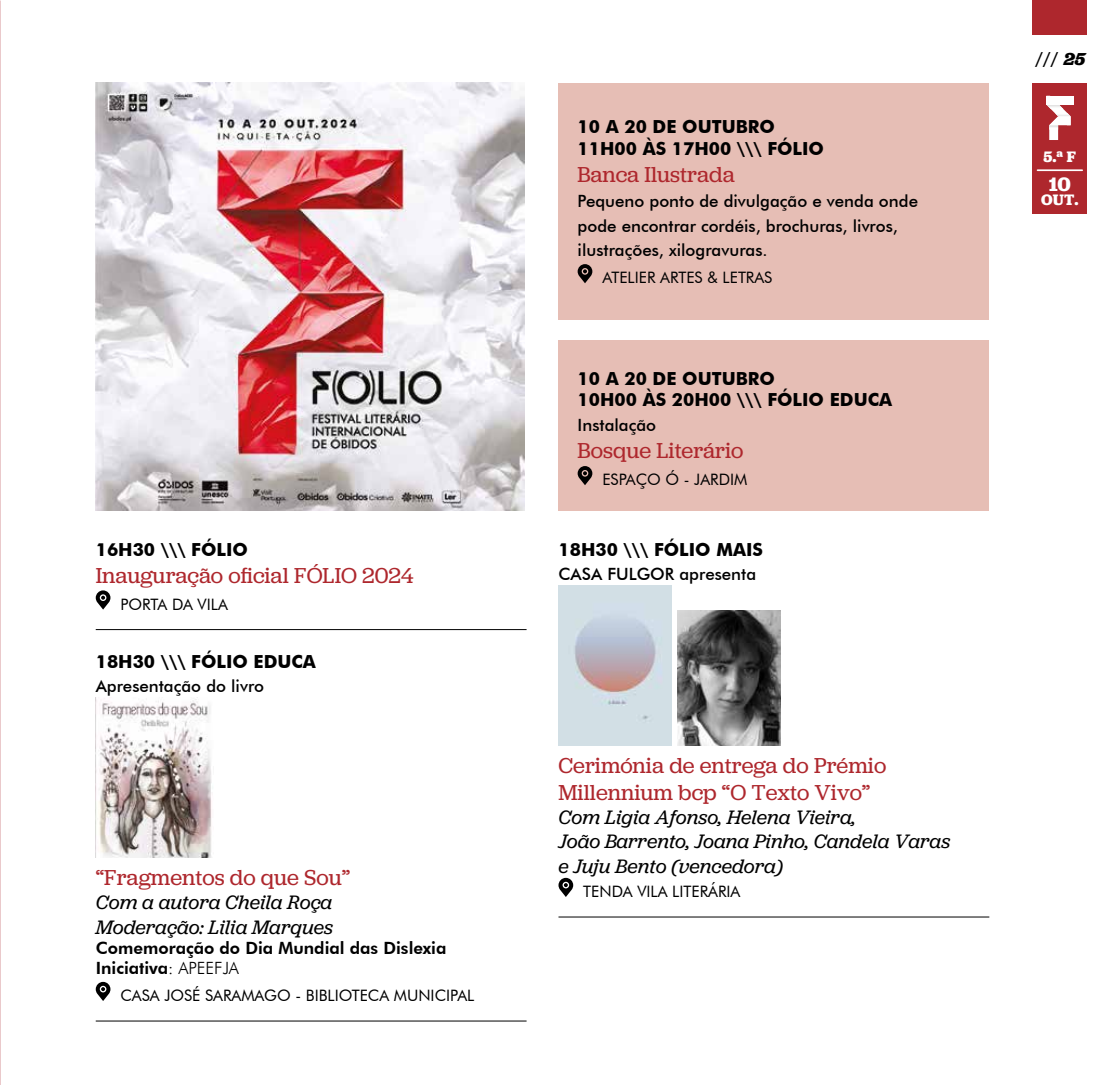
<style>
.page{position:relative;width:1117px;height:1085px;background:#fff}
.page>*{position:absolute;margin:0;border:0;box-sizing:border-box;transform-origin:0 0}
.t1{font:22.5px/27px "Jubilat";color:#ae272d}
.t2{font:italic 20.25px/24.3px "Jubilat";color:#000}
.t3{font:700 20.25px "Jubilat";color:#fff}
.t4{font:700 18px/21.6px "Futura BT";color:#000}
.t5{font:500 18px "Futura BT";color:#000}
.t6{font:500 16.88px/24.8px "Futura BT";color:#000}
.t7{font:800 16.88px/20.2px "Futura BT";color:#000}
.t8{font:15.75px "Futura BT";color:#000}
.t9{font:700 15.75px "Jubilat";color:#fff}
.s1{font-weight:300}
.s2{font-family:"Jubilat";font-weight:700;font-style:italic}
</style>
<div class="page">
<img style="left:0;top:0;width:1px;height:1084px">
<div style="left:1032px;top:83px;width:54px;height:130px;background:#ae272d"></div>
<div style="left:1046px;top:96px;width:27px;height:9px;background:#fff"></div>
<svg style="left:1047px;top:105px;width:23px;height:35px"></svg>
<hr style="left:1037px;top:169px;width:44px;height:2px;background:#fff">
<div style="left:1032px;top:0;width:54px;height:34px;background:#ae272d"></div>
<svg style="left:96px;top:590px;width:14px;height:19px"></svg>
<hr style="left:96px;top:629px;width:430px;height:1px;background:#000">
<img style="left:96px;top:697px;width:116px;height:160px">
<svg style="left:96px;top:981px;width:14px;height:19px"></svg>
<hr style="left:96px;top:1020px;width:430px;height:1px;background:#000">
<img style="left:558px;top:585px;width:113px;height:160px">
<img style="left:677px;top:610px;width:102px;height:135px">
<svg style="left:558px;top:877px;width:15px;height:19px"></svg>
<hr style="left:558px;top:916px;width:431px;height:1px;background:#000">
<img style="left:96px;top:83px;width:428px;height:427px">
<div style="left:558px;top:83px;width:431px;height:236px;background:#e6beb5"></div>
<svg style="left:577px;top:264px;width:15px;height:19px"></svg>
<div style="left:558px;top:340px;width:431px;height:170px;background:#e6beb5"></div>
<svg style="left:577px;top:466px;width:15px;height:19px"></svg>
<p class="t4" style="left:96px;top:538px;width:154px">16H30 \\\ FÓLIO</p>
<h1 class="t1" style="left:96px;top:561px;width:319px">Inauguração oficial FÓLIO 2024</h1>
<p class="t8" style="left:120px;top:594px;width:109px">PORTA DA VILA</p>
<p class="t4" style="left:96px;top:650px;width:222px">18H30 \\\ FÓLIO EDUCA</p>
<p class="t6" style="left:96px;top:673px;width:170px">Apresentação do livro</p>
<h1 class="t1" style="left:96px;top:863px;width:256px">“Fragmentos do que Sou”</h1>
<p class="t2" style="left:96px;top:889px;width:239px">Com a autora Cheila Roça<br>Moderação: Lilia Marques</p>
<p class="t7" style="left:96px;top:937px;width:352px">Comemoração do Dia Mundial das Dislexia<br>Iniciativa<span class="s1">: APEEFJA</span></p>
<p class="t8" style="left:120px;top:985px;width:355px">CASA JOSÉ SARAMAGO - BIBLIOTECA MUNICIPAL</p>
<p class="t4" style="left:577px;top:116px;width:248px">10 A 20 DE OUTUBRO<br>11H00 ÀS 17H00 \\\ FÓLIO</p>
<h1 class="t1" style="left:577px;top:160px;width:159px">Banca Ilustrada</h1>
<p class="t6" style="left:577px;top:188px;width:342px">Pequeno ponto de divulgação e venda onde pode encontrar cordéis, brochuras, livros, ilustrações, xilogravuras.</p>
<p class="t8" style="left:602px;top:268px;width:171px">ATELIER ARTES &amp; LETRAS</p>
<p class="t4" style="left:577px;top:367px;width:316px">10 A 20 DE OUTUBRO<br>10H00 ÀS 20H00 \\\ FÓLIO EDUCA</p>
<p class="t6" style="left:577px;top:412px;width:80px">Instalação</p>
<h1 class="t1" style="left:577px;top:436px;width:167px">Bosque Literário</h1>
<p class="t8" style="left:602px;top:470px;width:146px">ESPAÇO Ó - JARDIM</p>
<p class="t4" style="left:558px;top:538px;width:206px">18H30 \\\ FÓLIO MAIS</p>
<p class="t6" style="left:558px;top:561px;width:199px">CASA FULGOR apresenta</p>
<h1 class="t1" style="left:558px;top:751px;width:329px">Cerimónia de entrega do Prémio<br>Millennium bcp “O Texto Vivo”</h1>
<p class="t2" style="left:558px;top:804px;width:393px">Com Ligia Afonso, Helena Vieira,<br>João Barrento, Joana Pinho, Candela Varas e Juju Bento (vencedora)</p>
<p class="t8" style="left:583px;top:881px;width:158px">TENDA VILA LITERÁRIA</p>
<p class="t5" style="left:1034px;top:47px;width:52px">/// <span class="s2">25</span></p>
<p class="t9" style="left:1043px;top:146px;width:34px">5.ª F</p>
<p class="t3" style="left:1048px;top:171px;width:24px">10</p>
<p class="t9" style="left:1041px;top:189px;width:39px">OUT.</p>
</div>
